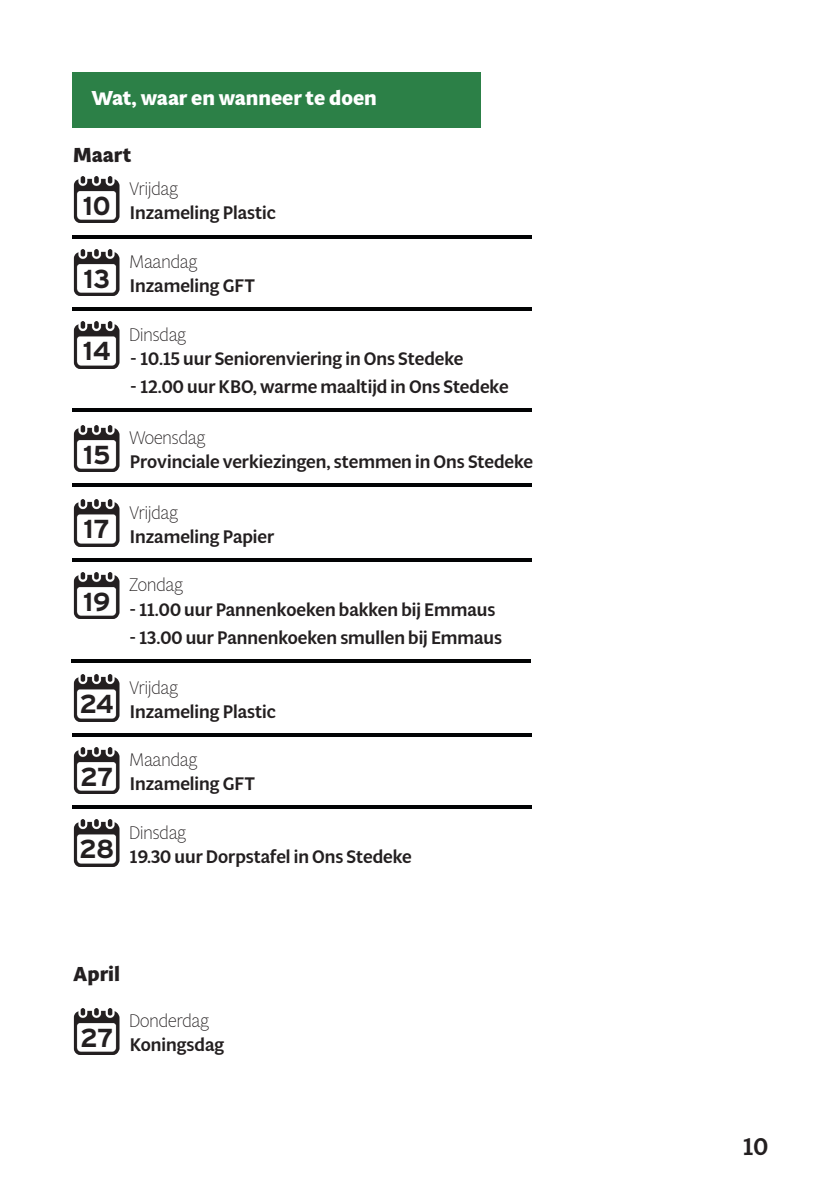
<style>
.page{position:relative;width:840px;height:1191px;background:#fff}
.page>*{position:absolute;margin:0;border:0;box-sizing:border-box;transform-origin:0 0}
.t1{font:700 26px "Interstate";color:#231f20}
.t2{font:500 24px "Multi Display";color:#231f20}
.t3{font:700 20px "Multi Display";color:#fff}
.t4{font:700 20px "Multi Display";color:#231f20}
.t5{font:500 18px "Multi Display";color:#231f20}
.t6{font:300 18px "Multi Display";color:#231f20}
</style>
<div class="page">
<img style="left:73px;top:177px;width:46px;height:46px">
<img style="left:73px;top:500px;width:46px;height:46px">
<img style="left:73px;top:572px;width:46px;height:47px">
<img style="left:73px;top:249px;width:46px;height:46px">
<img style="left:73px;top:747px;width:46px;height:46px">
<img style="left:73px;top:820px;width:46px;height:46px">
<img style="left:73px;top:1008px;width:46px;height:46px">
<img style="left:73px;top:425px;width:46px;height:47px">
<img style="left:73px;top:322px;width:46px;height:46px">
<div style="left:79px;top:194px;width:36px;height:23px;background:#fff"></div>
<div style="left:79px;top:517px;width:36px;height:23px;background:#fff"></div>
<div style="left:79px;top:589px;width:36px;height:24px;background:#fff"></div>
<div style="left:79px;top:266px;width:36px;height:24px;background:#fff"></div>
<div style="left:79px;top:764px;width:36px;height:24px;background:#fff"></div>
<div style="left:79px;top:837px;width:36px;height:23px;background:#fff"></div>
<div style="left:79px;top:1025px;width:36px;height:23px;background:#fff"></div>
<div style="left:79px;top:442px;width:36px;height:24px;background:#fff"></div>
<div style="left:79px;top:339px;width:36px;height:23px;background:#fff"></div>
<hr style="left:72px;top:235px;width:459px;height:3px;background:#020304">
<hr style="left:72px;top:558px;width:459px;height:3px;background:#020304">
<hr style="left:72px;top:307px;width:459px;height:4px;background:#020304">
<hr style="left:72px;top:805px;width:459px;height:4px;background:#020304">
<hr style="left:72px;top:484px;width:459px;height:3px;background:#020304">
<hr style="left:72px;top:408px;width:459px;height:3px;background:#020304">
<hr style="left:71px;top:659px;width:459px;height:3px;background:#020304">
<div style="left:72px;top:72px;width:408px;height:55px;background:#2c8047"></div>
<img style="left:73px;top:674px;width:46px;height:47px">
<div style="left:79px;top:691px;width:36px;height:24px;background:#fff"></div>
<hr style="left:72px;top:733px;width:459px;height:3px;background:#020304">
<p class="t3" style="left:91px;top:84px;width:287px">Wat, waar en wanneer te doen</p>
<p class="t4" style="left:73px;top:141px;width:60px">Maart</p>
<p class="t1" style="left:83px;top:191px;width:29px">10</p>
<p class="t1" style="left:83px;top:264px;width:28px">13</p>
<p class="t1" style="left:83px;top:336px;width:30px">14</p>
<p class="t1" style="left:83px;top:440px;width:29px">15</p>
<p class="t1" style="left:83px;top:514px;width:28px">17</p>
<p class="t1" style="left:83px;top:587px;width:29px">19</p>
<p class="t1" style="left:79px;top:689px;width:36px">24</p>
<p class="t1" style="left:80px;top:762px;width:35px">27</p>
<p class="t1" style="left:79px;top:834px;width:37px">28</p>
<p class="t6" style="left:129px;top:177px;width:51px">Vrijdag</p>
<p class="t5" style="left:130px;top:200px;width:147px">Inzameling Plastic</p>
<p class="t6" style="left:129px;top:249px;width:70px">Maandag</p>
<p class="t5" style="left:130px;top:273px;width:126px">Inzameling GFT</p>
<p class="t6" style="left:129px;top:322px;width:59px">Dinsdag</p>
<p class="t5" style="left:130px;top:346px;width:335px">- 10.15 uur Seniorenviering in Ons Stedeke</p>
<p class="t5" style="left:130px;top:374px;width:380px">- 12.00 uur KBO, warme maaltijd in Ons Stedeke</p>
<p class="t6" style="left:129px;top:425px;width:78px">Woensdag</p>
<p class="t5" style="left:130px;top:449px;width:404px">Provinciale verkiezingen, stemmen in Ons Stedeke</p>
<p class="t6" style="left:129px;top:500px;width:51px">Vrijdag</p>
<p class="t5" style="left:130px;top:524px;width:146px">Inzameling Papier</p>
<p class="t6" style="left:129px;top:572px;width:55px">Zondag</p>
<p class="t5" style="left:129px;top:597px;width:367px">- 11.00 uur Pannenkoeken bakken bij Emmaus</p>
<p class="t5" style="left:129px;top:625px;width:374px">- 13.00 uur Pannenkoeken smullen bij Emmaus</p>
<p class="t6" style="left:129px;top:674px;width:51px">Vrijdag</p>
<p class="t5" style="left:130px;top:698px;width:147px">Inzameling Plastic</p>
<p class="t6" style="left:129px;top:747px;width:70px">Maandag</p>
<p class="t5" style="left:130px;top:771px;width:126px">Inzameling GFT</p>
<p class="t6" style="left:129px;top:820px;width:59px">Dinsdag</p>
<p class="t5" style="left:130px;top:844px;width:283px">19.30 uur Dorpstafel in Ons Stedeke</p>
<p class="t4" style="left:73px;top:960px;width:48px">April</p>
<p class="t1" style="left:80px;top:1023px;width:35px">27</p>
<p class="t6" style="left:129px;top:1008px;width:82px">Donderdag</p>
<p class="t5" style="left:130px;top:1032px;width:96px">Koningsdag</p>
<h2 class="t2" style="left:742px;top:1129px;width:26px">10</h2>
</div>
